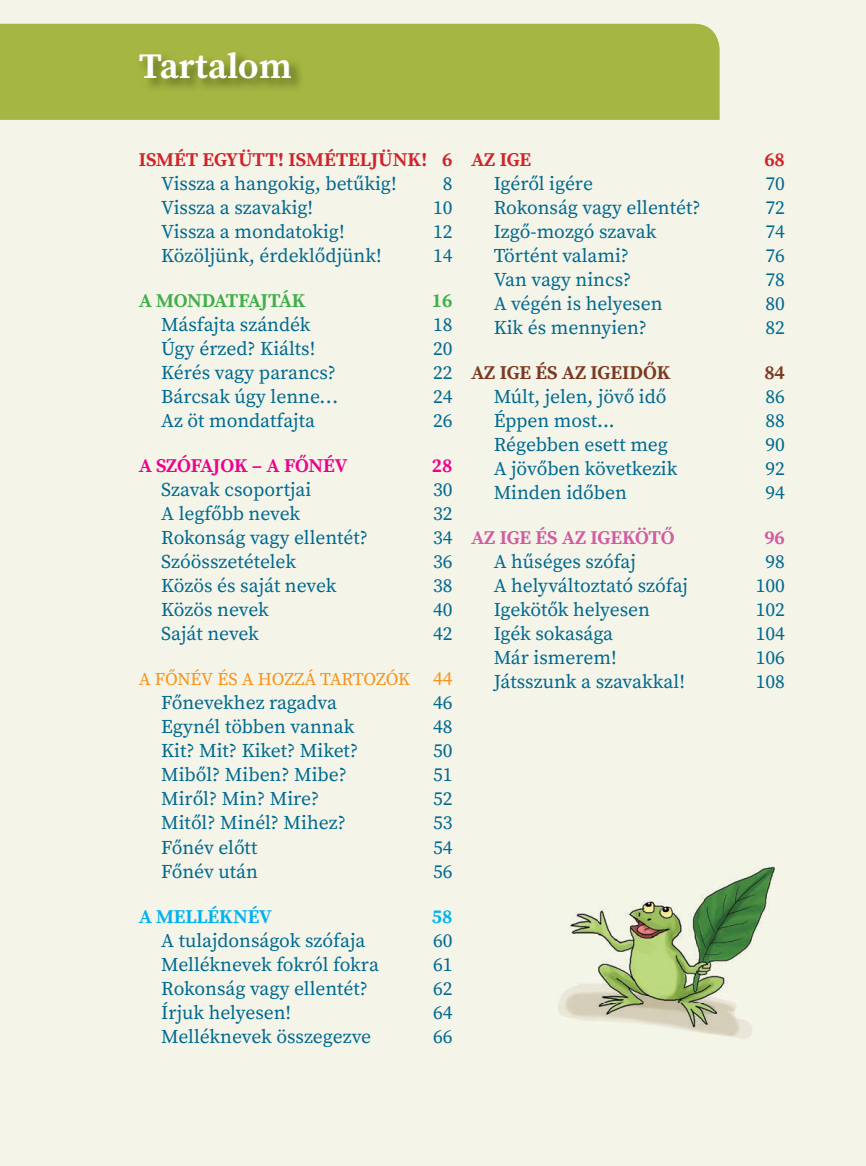
<style>
.page{position:relative;width:866px;height:1166px;background:#fff}
.page>*{position:absolute;margin:0;border:0;box-sizing:border-box;transform-origin:0 0}
.t1{font:700 36px "Source Serif Pro";color:#fff}
.t2{font:19.5px "Source Serif Pro";color:#006991}
.t3{font:700 19.5px "Source Serif Pro";color:#d1232a}
.t4{font:700 19.5px "Source Serif Pro";letter-spacing:-.01em;color:#ed028c}
.t5{font:700 19.5px "Source Serif Pro";color:#7c3921}
.t6{font:700 19.5px "Source Serif Pro";letter-spacing:-.01em;color:#d25ba2}
.t7{font:700 19.5px "Source Serif Pro";letter-spacing:-.015em;color:#40ae49}
.t8{font:700 19.5px "Source Serif Pro";color:#00b2ef}
.t9{font:18px "Source Serif Pro";letter-spacing:-.01em;color:#f7931d}
.s1{font-size:19.5px}
</style>
<div class="page">
<div style="left:0;top:0;width:865px;height:1166px;background:#f4f5e8"></div>
<div style="left:0;top:24px;width:719px;height:96px;background:#a6b642"></div>
<img style="left:137px;top:49px;width:168px;height:43px">
<img style="left:558px;top:866px;width:216px;height:173px">
<h1 class="t1" style="left:139px;top:45px;width:154px">Tartalom</h1>
<p class="t3" style="left:139px;top:148px;width:315px">ISMÉT EGYÜTT! ISMÉTELJÜNK! 6</p>
<p class="t2" style="left:161px;top:172px;width:237px">Vissza a hangokig, betűkig!</p>
<p class="t2" style="left:442px;top:172px;width:11px">8</p>
<p class="t2" style="left:161px;top:196px;width:153px">Vissza a szavakig!</p>
<p class="t2" style="left:433px;top:196px;width:21px">10</p>
<p class="t2" style="left:161px;top:220px;width:185px">Vissza a mondatokig!</p>
<p class="t2" style="left:433px;top:220px;width:21px">12</p>
<p class="t2" style="left:161px;top:244px;width:222px">Közöljünk, érdeklődjünk!</p>
<p class="t2" style="left:433px;top:244px;width:21px">14</p>
<p class="t7" style="left:139px;top:289px;width:168px">A MONDATFAJTÁK</p>
<p class="t7" style="left:431px;top:289px;width:22px">16</p>
<p class="t2" style="left:161px;top:313px;width:151px">Másfajta szándék</p>
<p class="t2" style="left:433px;top:313px;width:21px">18</p>
<p class="t2" style="left:161px;top:337px;width:156px">Úgy érzed? Kiálts!</p>
<p class="t2" style="left:433px;top:337px;width:21px">20</p>
<p class="t2" style="left:161px;top:361px;width:176px">Kérés vagy parancs?</p>
<p class="t2" style="left:433px;top:361px;width:21px">22</p>
<p class="t2" style="left:161px;top:385px;width:178px">Bárcsak úgy lenne…</p>
<p class="t2" style="left:433px;top:385px;width:21px">24</p>
<p class="t2" style="left:161px;top:409px;width:155px">Az öt mondatfajta</p>
<p class="t2" style="left:433px;top:409px;width:21px">26</p>
<p class="t4" style="left:139px;top:454px;width:210px">A SZÓFAJOK – A FŐNÉV</p>
<p class="t4" style="left:431px;top:454px;width:22px">28</p>
<p class="t2" style="left:161px;top:478px;width:151px">Szavak csoportjai</p>
<p class="t2" style="left:433px;top:478px;width:21px">30</p>
<p class="t2" style="left:161px;top:502px;width:140px">A legfőbb nevek</p>
<p class="t2" style="left:433px;top:502px;width:21px">32</p>
<p class="t2" style="left:161px;top:526px;width:208px">Rokonság vagy ellentét?</p>
<p class="t2" style="left:433px;top:526px;width:21px">34</p>
<p class="t2" style="left:161px;top:550px;width:136px">Szóösszetételek</p>
<p class="t2" style="left:433px;top:550px;width:21px">36</p>
<p class="t2" style="left:161px;top:574px;width:177px">Közös és saját nevek</p>
<p class="t2" style="left:433px;top:574px;width:21px">38</p>
<p class="t2" style="left:161px;top:598px;width:109px">Közös nevek</p>
<p class="t2" style="left:433px;top:598px;width:21px">40</p>
<p class="t2" style="left:161px;top:622px;width:99px">Saját nevek</p>
<p class="t2" style="left:433px;top:622px;width:21px">42</p>
<p class="t9" style="left:139px;top:669px;width:315px">A FŐNÉV ÉS A HOZZÁ TARTOZÓK <span class="s1">44</span></p>
<p class="t2" style="left:161px;top:691px;width:177px">Főnevekhez ragadva</p>
<p class="t2" style="left:433px;top:691px;width:21px">46</p>
<p class="t2" style="left:161px;top:715px;width:194px">Egynél többen vannak</p>
<p class="t2" style="left:433px;top:715px;width:21px">48</p>
<p class="t2" style="left:161px;top:739px;width:198px">Kit? Mit? Kiket? Miket?</p>
<p class="t2" style="left:433px;top:739px;width:21px">50</p>
<p class="t2" style="left:161px;top:763px;width:187px">Miből? Miben? Mibe?</p>
<p class="t2" style="left:433px;top:763px;width:21px">51</p>
<p class="t2" style="left:161px;top:787px;width:160px">Miről? Min? Mire?</p>
<p class="t2" style="left:433px;top:787px;width:21px">52</p>
<p class="t2" style="left:161px;top:811px;width:186px">Mitől? Minél? Mihez?</p>
<p class="t2" style="left:433px;top:811px;width:21px">53</p>
<p class="t2" style="left:161px;top:835px;width:98px">Főnév előtt</p>
<p class="t2" style="left:433px;top:835px;width:21px">54</p>
<p class="t2" style="left:161px;top:859px;width:98px">Főnév után</p>
<p class="t2" style="left:433px;top:859px;width:21px">56</p>
<p class="t8" style="left:139px;top:905px;width:135px">A MELLÉKNÉV</p>
<p class="t8" style="left:431px;top:905px;width:22px">58</p>
<p class="t2" style="left:161px;top:929px;width:206px">A tulajdonságok szófaja</p>
<p class="t2" style="left:433px;top:929px;width:21px">60</p>
<p class="t2" style="left:161px;top:953px;width:219px">Melléknevek fokról fokra</p>
<p class="t2" style="left:433px;top:953px;width:21px">61</p>
<p class="t2" style="left:161px;top:977px;width:208px">Rokonság vagy ellentét?</p>
<p class="t2" style="left:433px;top:977px;width:21px">62</p>
<p class="t2" style="left:161px;top:1001px;width:131px">Írjuk helyesen!</p>
<p class="t2" style="left:433px;top:1001px;width:21px">64</p>
<p class="t2" style="left:161px;top:1025px;width:211px">Melléknevek összegezve</p>
<p class="t2" style="left:433px;top:1025px;width:21px">66</p>
<p class="t3" style="left:471px;top:148px;width:62px">AZ IGE</p>
<p class="t3" style="left:764px;top:148px;width:22px">68</p>
<p class="t2" style="left:493px;top:172px;width:101px">Igéről igére</p>
<p class="t2" style="left:765px;top:172px;width:21px">70</p>
<p class="t2" style="left:493px;top:196px;width:208px">Rokonság vagy ellentét?</p>
<p class="t2" style="left:765px;top:196px;width:21px">72</p>
<p class="t2" style="left:493px;top:220px;width:164px">Izgő-mozgó szavak</p>
<p class="t2" style="left:765px;top:220px;width:21px">74</p>
<p class="t2" style="left:493px;top:244px;width:137px">Történt valami?</p>
<p class="t2" style="left:765px;top:244px;width:21px">76</p>
<p class="t2" style="left:493px;top:268px;width:139px">Van vagy nincs?</p>
<p class="t2" style="left:765px;top:268px;width:21px">78</p>
<p class="t2" style="left:493px;top:292px;width:170px">A végén is helyesen</p>
<p class="t2" style="left:765px;top:292px;width:21px">80</p>
<p class="t2" style="left:493px;top:316px;width:155px">Kik és mennyien?</p>
<p class="t2" style="left:765px;top:316px;width:21px">82</p>
<p class="t5" style="left:471px;top:361px;width:201px">AZ IGE ÉS AZ IGEIDŐK</p>
<p class="t5" style="left:764px;top:361px;width:22px">84</p>
<p class="t2" style="left:493px;top:385px;width:174px">Múlt, jelen, jövő idő</p>
<p class="t2" style="left:765px;top:385px;width:21px">86</p>
<p class="t2" style="left:493px;top:409px;width:122px">Éppen most...</p>
<p class="t2" style="left:765px;top:409px;width:21px">88</p>
<p class="t2" style="left:493px;top:433px;width:176px">Régebben esett meg</p>
<p class="t2" style="left:765px;top:433px;width:21px">90</p>
<p class="t2" style="left:493px;top:457px;width:185px">A jövőben következik</p>
<p class="t2" style="left:765px;top:457px;width:21px">92</p>
<p class="t2" style="left:493px;top:481px;width:135px">Minden időben</p>
<p class="t2" style="left:765px;top:481px;width:21px">94</p>
<p class="t6" style="left:471px;top:526px;width:205px">AZ IGE ÉS AZ IGEKÖTŐ</p>
<p class="t6" style="left:764px;top:526px;width:22px">96</p>
<p class="t2" style="left:493px;top:550px;width:144px">A hűséges szófaj</p>
<p class="t2" style="left:765px;top:550px;width:21px">98</p>
<p class="t2" style="left:493px;top:574px;width:196px">A helyváltoztató szófaj</p>
<p class="t2" style="left:755px;top:574px;width:31px">100</p>
<p class="t2" style="left:493px;top:598px;width:158px">Igekötők helyesen</p>
<p class="t2" style="left:755px;top:598px;width:31px">102</p>
<p class="t2" style="left:493px;top:622px;width:121px">Igék sokasága</p>
<p class="t2" style="left:755px;top:622px;width:31px">104</p>
<p class="t2" style="left:493px;top:646px;width:124px">Már ismerem!</p>
<p class="t2" style="left:755px;top:646px;width:31px">106</p>
<p class="t2" style="left:493px;top:670px;width:193px">Játsszunk a szavakkal!</p>
<p class="t2" style="left:755px;top:670px;width:31px">108</p>
</div>
